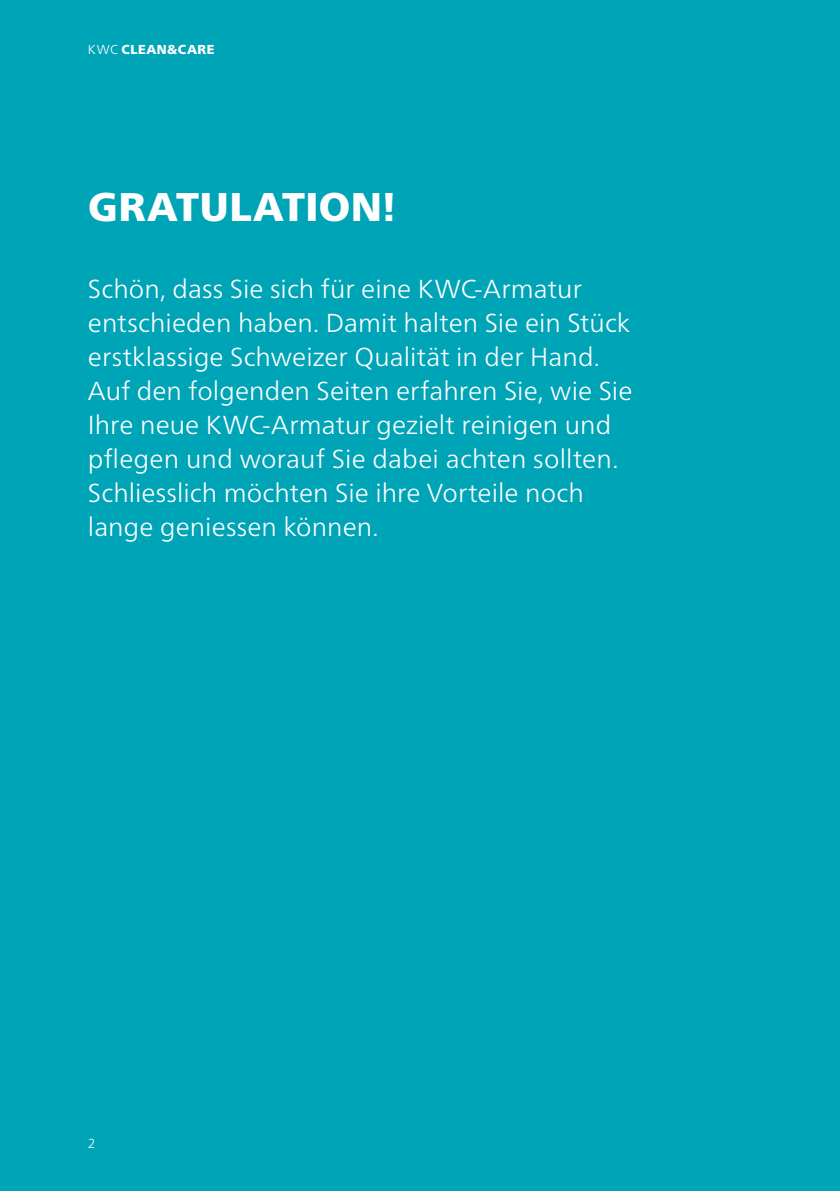
<style>
.page{position:relative;width:840px;height:1191px;background:#fff}
.page>*{position:absolute;margin:0;border:0;box-sizing:border-box;transform-origin:0 0}
._1_1_Headline_20_pt{font:900 40px "Frutiger Neue LTW1 G";letter-spacing:.02em;color:#fff}
._1_3_Intro_13_pt_Thi{font:300 26px/34px "Frutiger Neue LTW1 G";letter-spacing:.005em;color:#fff}
._1_10_Extra_Small_Co{font:900 13px "Frutiger Neue LTW1 G";letter-spacing:.04em;color:#fff}
._1_10_Extra_Small_Co-2{font:300 13px "Frutiger Neue LTW1 G";color:#fff}
.s1{font-weight:300}
</style>
<div class="page">
<div style="left:0;top:0;width:839px;height:1191px;background:#00a4b7"></div>
<p class="_1_10_Extra_Small_Co" style="left:88px;top:40px;width:128px"><span class="s1">KWC</span> CLEAN&amp;CARE</p>
<p class="_1_1_Headline_20_pt" style="left:88px;top:177px;width:309px">GRATULATION!</p>
<p class="_1_3_Intro_13_pt_Thi" style="left:88px;top:270px;width:545px">Schön, dass Sie sich für eine KWC-Armatur entschieden haben. Damit halten Sie ein Stück erstklassige Schweizer Qualität in der Hand.<br>Auf den folgenden Seiten erfahren Sie, wie Sie Ihre neue KWC-Armatur gezielt reinigen und pflegen und worauf Sie dabei achten sollten.<br>Schliesslich möchten Sie ihre Vorteile noch lange geniessen können.</p>
<p class="_1_10_Extra_Small_Co-2" style="left:88px;top:1134px;width:9px">2</p>
</div>
